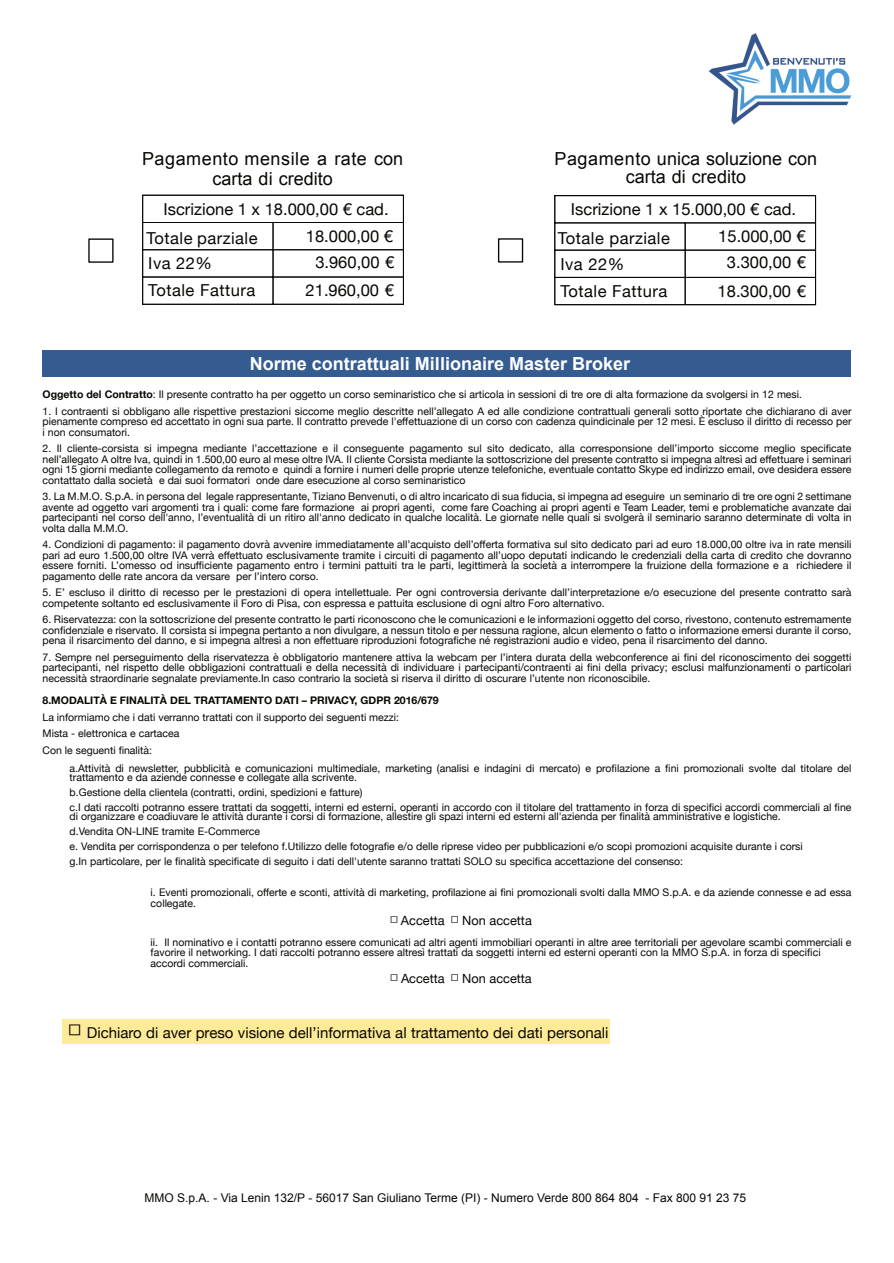
<style>
.page{position:relative;width:894px;height:1263px;background:#fff}
.page>*{position:absolute;margin:0;border:0;box-sizing:border-box;transform-origin:0 0}
.t1{font:700 18px "Arial";color:#fff}
.t2{font:18px/18px "Arial";color:#080704;text-align:center}
.t3{font:18px/20.1px "Arial";letter-spacing:.03em;color:#080704;text-align:center}
.t4{font:16.5px/29.2px "Helvetica Neue";color:#080704;text-align:center}
.t5{font:16.5px/27.3px "Helvetica Neue";letter-spacing:.03em;color:#080704}
.t6{font:15px "Helvetica Neue";color:#080704}
.t7{font:12.75px "Helvetica Neue";color:#080704}
.t8{font:12px "Arial";color:#080704}
.t9{font:10.5px/10.5px "Helvetica Neue";color:#080704}
.t10{font:700 10.5px "Helvetica Neue";color:#080704}
.s1{font-weight:700}
.s2{font-family:"Lucida Grande";font-size:18px}
.s3{font-family:"Lucida Grande";font-size:30px}
</style>
<div class="page">
<div style="left:43px;top:350px;width:807px;height:27px;background:#345c91"></div>
<svg style="left:143px;top:196px;width:260px;height:108px"></svg>
<hr style="left:142px;top:195px;width:1px;height:110px;background:#080704">
<hr style="left:403px;top:195px;width:1px;height:110px;background:#080704">
<hr style="left:272px;top:222px;width:1px;height:82px;background:#080704">
<hr style="left:143px;top:195px;width:260px;height:1px;background:#080704">
<hr style="left:143px;top:222px;width:260px;height:1px;background:#080704">
<hr style="left:143px;top:249px;width:260px;height:1px;background:#080704">
<hr style="left:143px;top:277px;width:260px;height:1px;background:#080704">
<hr style="left:143px;top:304px;width:260px;height:1px;background:#080704">
<svg style="left:555px;top:196px;width:259px;height:108px"></svg>
<hr style="left:554px;top:195px;width:1px;height:110px;background:#080704">
<hr style="left:814px;top:195px;width:1px;height:110px;background:#080704">
<hr style="left:684px;top:223px;width:1px;height:82px;background:#080704">
<hr style="left:554px;top:195px;width:261px;height:1px;background:#080704">
<hr style="left:554px;top:223px;width:261px;height:1px;background:#080704">
<hr style="left:554px;top:250px;width:261px;height:1px;background:#080704">
<hr style="left:554px;top:277px;width:261px;height:1px;background:#080704">
<hr style="left:554px;top:304px;width:261px;height:1px;background:#080704">
<div style="left:497px;top:238px;width:26px;height:25px;background:#fff;border:1px solid #080704"></div>
<div style="left:88px;top:238px;width:25px;height:25px;background:#fff;border:1px solid #080704"></div>
<div style="left:62px;top:1020px;width:547px;height:24px;background:#fdeb97"></div>
<img style="left:708px;top:33px;width:143px;height:92px">
<h1 class="t3" style="left:142px;top:150px;width:262px">Pagamento mensile a rate con carta di credito</h1>
<h1 class="t2" style="left:554px;top:151px;width:264px">Pagamento unica soluzione con carta di credito</h1>
<h2 class="t4" style="left:146px;top:194px;width:243px;text-align:left;text-indent:17px">Iscrizione 1 x 18.000,00 € cad.<br>Totale parziale</h2>
<h2 class="t4" style="left:306px;top:221px;width:89px">18.000,00 €</h2>
<h2 class="t5" style="left:148px;top:249px;width:108px">Iva 22%<br>Totale Fattura</h2>
<h2 class="t4" style="left:305px;top:248px;width:90px;line-height:27.9px">3.960,00 €<br>21.960,00 €</h2>
<h2 class="t4" style="left:557px;top:194px;width:240px;text-align:left;text-indent:13px">Iscrizione 1 x 15.000,00 € cad.<br>Totale parziale</h2>
<h2 class="t4" style="left:718px;top:222px;width:89px">15.000,00 €</h2>
<h2 class="t5" style="left:560px;top:250px;width:108px">Iva 22%<br>Totale Fattura</h2>
<h2 class="t4" style="left:717px;top:247px;width:90px">3.300,00 €<br>18.300,00 €</h2>
<h1 class="t1" style="left:250px;top:357px;width:382px">Norme contrattuali Millionaire Master Broker</h1>
<p class="t9" style="left:43px;top:389px;width:760px"><span class="s1">Oggetto del Contratto</span>: Il presente contratto ha per oggetto un corso seminaristico che si articola in sessioni di tre ore di alta formazione da svolgersi in 12 mesi.</p>
<p class="t9" style="left:43px;top:406px;width:810px;text-align:justify">1. I contraenti si obbligano alle rispettive prestazioni siccome meglio descritte nell’allegato A ed alle condizione contrattuali generali sotto riportate che dichiarano di aver pienamente compreso ed accettato in ogni sua parte. Il contratto prevede l'effettuazione di un corso con cadenza quindicinale per 12 mesi. È escluso il diritto di recesso per i non consumatori.</p>
<p class="t9" style="left:43px;top:443px;width:810px;text-align:justify">2. Il cliente-corsista si impegna mediante l’accettazione e il conseguente pagamento sul sito dedicato, alla corresponsione dell’importo siccome meglio specificate nell’allegato A oltre Iva, quindi in 1.500,00 euro al mese oltre IVA. Il cliente Corsista mediante la sottoscrizione del presente contratto si impegna altresì ad effettuare i seminari ogni 15 giorni mediante collegamento da remoto e quindi a fornire i numeri delle proprie utenze telefoniche, eventuale contatto Skype ed indirizzo email, ove desidera essere contattato dalla società e dai suoi formatori onde dare esecuzione al corso seminaristico</p>
<p class="t9" style="left:43px;top:491px;width:810px;text-align:justify">3. La M.M.O. S.p.A. in persona del legale rappresentante, Tiziano Benvenuti, o di altro incaricato di sua fiducia, si impegna ad eseguire un seminario di tre ore ogni 2 settimane avente ad oggetto vari argomenti tra i quali: come fare formazione ai propri agenti, come fare Coaching ai propri agenti e Team Leader, temi e problematiche avanzate dai partecipanti nel corso dell'anno, l’eventualità di un ritiro all'anno dedicato in qualche località. Le giornate nelle quali si svolgerà il seminario saranno determinate di volta in volta dalla M.M.O.</p>
<p class="t9" style="left:43px;top:539px;width:810px;text-align:justify">4. Condizioni di pagamento: il pagamento dovrà avvenire immediatamente all’acquisto dell’offerta formativa sul sito dedicato pari ad euro 18.000,00 oltre iva in rate mensili pari ad euro 1.500,00 oltre IVA verrà effettuato esclusivamente tramite i circuiti di pagamento all’uopo deputati indicando le credenziali della carta di credito che dovranno essere forniti. L’omesso od insufficiente pagamento entro i termini pattuiti tra le parti, legittimerà la società a interrompere la fruizione della formazione e a richiedere il pagamento delle rate ancora da versare per l’intero corso.</p>
<p class="t9" style="left:43px;top:587px;width:810px">5. E’ escluso il diritto di recesso per le prestazioni di opera intellettuale. Per ogni controversia derivante dall’interpretazione e/o esecuzione del presente contratto sarà competente soltanto ed esclusivamente il Foro di Pisa, con espressa e pattuita esclusione di ogni altro Foro alternativo.</p>
<p class="t9" style="left:43px;top:614px;width:810px;text-align:justify">6. Riservatezza: con la sottoscrizione del presente contratto le parti riconoscono che le comunicazioni e le informazioni oggetto del corso, rivestono, contenuto estremamente confidenziale e riservato. Il corsista si impegna pertanto a non divulgare, a nessun titolo e per nessuna ragione, alcun elemento o fatto o informazione emersi durante il corso, pena il risarcimento del danno, e si impegna altresì a non effettuare riproduzioni fotografiche né registrazioni audio e video, pena il risarcimento del danno.</p>
<p class="t9" style="left:43px;top:652px;width:810px;text-align:justify">7. Sempre nel perseguimento della riservatezza è obbligatorio mantenere attiva la webcam per l’intera durata della webconference ai fini del riconoscimento dei soggetti partecipanti, nel rispetto delle obbligazioni contrattuali e della necessità di individuare i partecipanti/contraenti ai fini della privacy; esclusi malfunzionamenti o particolari necessità straordinarie segnalate previamente.In caso contrario la società si riserva il diritto di oscurare l’utente non riconoscibile.</p>
<p class="t10" style="left:43px;top:694px;width:397px">8.MODALITÀ E FINALITÀ DEL TRATTAMENTO DATI – PRIVACY, GDPR 2016/679</p>
<p class="t9" style="left:43px;top:709px;width:358px;line-height:16.5px">La informiamo che i dati verranno trattati con il supporto dei seguenti mezzi:<br>Mista - elettronica e cartacea<br>Con le seguenti finalità:</p>
<p class="t9" style="left:70px;top:763px;width:783px;line-height:9px">a.Attività di newsletter, pubblicità e comunicazioni multimediale, marketing (analisi e indagini di mercato) e profilazione a fini promozionali svolte dal titolare del trattamento e da aziende connesse e collegate alla scrivente.</p>
<p class="t9" style="left:70px;top:784px;width:783px;line-height:15px">b.Gestione della clientela (contratti, ordini, spedizioni e fatture)<br>c.I dati raccolti potranno essere trattati da soggetti, interni ed esterni, operanti in accordo con il titolare del trattamento in forza di specifici accordi commerciali al fine</p>
<p class="t9" style="left:70px;top:808px;width:734px;line-height:15px">di organizzare e coadiuvare le attività durante i corsi di formazione, allestire gli spazi interni ed esterni all'azienda per finalità amministrative e logistiche. d.Vendita ON-LINE tramite E-Commerce<br>e. Vendita per corrispondenza o per telefono f.Utilizzo delle fotografie e/o delle riprese video per pubblicazioni e/o scopi promozioni acquisite durante i corsi g.In particolare, per le finalità specificate di seguito i dati dell'utente saranno trattati SOLO su specifica accettazione del consenso:</p>
<p class="t9" style="left:151px;top:887px;width:702px">i. Eventi promozionali, offerte e sconti, attività di marketing, profilazione ai fini promozionali svolti dalla MMO S.p.A. e da aziende connesse e ad essa collegate.</p>
<p class="t7" style="left:389px;top:913px;width:144px"><span class="s2">□</span> Accetta <span class="s2">□</span> Non accetta</p>
<p class="t9" style="left:151px;top:937px;width:702px">ii. Il nominativo e i contatti potranno essere comunicati ad altri agenti immobiliari operanti in altre aree territoriali per agevolare scambi commerciali e favorire il networking. I dati raccolti potranno essere altresì trattati da soggetti interni ed esterni operanti con la MMO S.p.A. in forza di specifici accordi commerciali.</p>
<p class="t7" style="left:389px;top:971px;width:144px"><span class="s2">□</span> Accetta <span class="s2">□</span> Non accetta</p>
<h3 class="t6" style="left:66px;top:1023px;width:543px"><span class="s3">□</span> Dichiaro di aver preso visione dell’informativa al trattamento dei dati personali</h3>
<p class="t8" style="left:144px;top:1193px;width:603px">MMO S.p.A. - Via Lenin 132/P - 56017 San Giuliano Terme (PI) - Numero Verde 800 864 804 - Fax 800 91 23 75</p>
</div>
